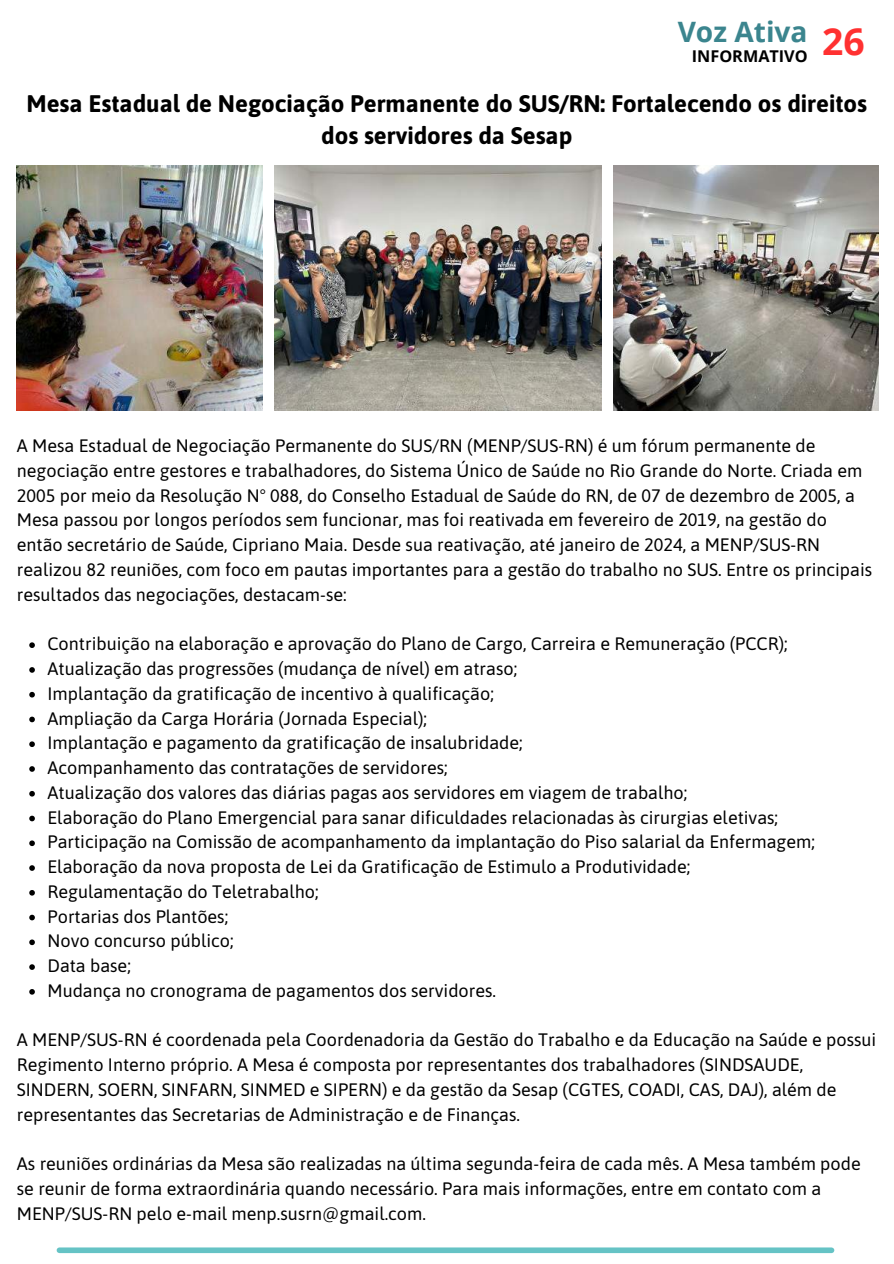
<style>
.page{position:relative;width:894px;height:1264px;background:#fff}
.page>*{position:absolute;margin:0;border:0;box-sizing:border-box;transform-origin:0 0}
.t1{font:700 28.05px "Open Sans";color:#3b858e}
.t2{font:700 24px/32.7px "Asap";color:#000;text-align:center}
.t3{font:18px/24.8px "Asap";color:#000}
.t4{font:700 16.2px "Open Sans";color:#000}
.s1{font-size:37.2px;color:#ff3131}
</style>
<div class="page">
<div style="left:59px;top:1247px;width:772px;height:5px;background:#65c3c5"></div>
<svg style="left:29px;top:642px;width:6px;height:6px"></svg>
<svg style="left:29px;top:667px;width:6px;height:5px"></svg>
<svg style="left:29px;top:692px;width:6px;height:5px"></svg>
<svg style="left:29px;top:716px;width:6px;height:6px"></svg>
<svg style="left:29px;top:741px;width:6px;height:6px"></svg>
<svg style="left:29px;top:766px;width:6px;height:5px"></svg>
<svg style="left:29px;top:791px;width:6px;height:5px"></svg>
<svg style="left:29px;top:815px;width:6px;height:6px"></svg>
<svg style="left:29px;top:840px;width:6px;height:6px"></svg>
<svg style="left:29px;top:865px;width:6px;height:5px"></svg>
<svg style="left:29px;top:890px;width:6px;height:5px"></svg>
<svg style="left:29px;top:914px;width:6px;height:6px"></svg>
<svg style="left:29px;top:939px;width:6px;height:6px"></svg>
<svg style="left:29px;top:964px;width:6px;height:5px"></svg>
<svg style="left:29px;top:989px;width:6px;height:5px"></svg>
<img style="left:613px;top:165px;width:265px;height:245px">
<img style="left:275px;top:165px;width:326px;height:245px">
<img style="left:17px;top:165px;width:245px;height:245px">
<h1 class="t1" style="left:677px;top:12px;width:188px">Voz Ativa <span class="s1">26</span></h1>
<h2 class="t2" style="left:26px;top:87px;width:841px">Mesa Estadual de Negociação Permanente do SUS/RN: Fortalecendo os direitos dos servidores da Sesap</h2>
<p class="t4" style="left:691px;top:45px;width:117px">INFORMATIVO</p>
<p class="t3" style="left:17px;top:433px;width:856px">A Mesa Estadual de Negociação Permanente do SUS/RN (MENP/SUS-RN) é um fórum permanente de negociação entre gestores e trabalhadores, do Sistema Único de Saúde no Rio Grande do Norte. Criada em 2005 por meio da Resolução N° 088, do Conselho Estadual de Saúde do RN, de 07 de dezembro de 2005, a Mesa passou por longos períodos sem funcionar, mas foi reativada em fevereiro de 2019, na gestão do então secretário de Saúde, Cipriano Maia. Desde sua reativação, até janeiro de 2024, a MENP/SUS-RN realizou 82 reuniões, com foco em pautas importantes para a gestão do trabalho no SUS. Entre os principais resultados das negociações, destacam-se:</p>
<p class="t3" style="left:47px;top:631px;width:768px">Contribuição na elaboração e aprovação do Plano de Cargo, Carreira e Remuneração (PCCR); Atualização das progressões (mudança de nível) em atraso;<br>Implantação da gratificação de incentivo à qualificação;<br>Ampliação da Carga Horária (Jornada Especial);<br>Implantação e pagamento da gratificação de insalubridade;<br>Acompanhamento das contratações de servidores;<br>Atualização dos valores das diárias pagas aos servidores em viagem de trabalho;<br>Elaboração do Plano Emergencial para sanar dificuldades relacionadas às cirurgias eletivas; Participação na Comissão de acompanhamento da implantação do Piso salarial da Enfermagem; Elaboração da nova proposta de Lei da Gratificação de Estimulo a Produtividade; Regulamentação do Teletrabalho;<br>Portarias dos Plantões;<br>Novo concurso público;<br>Data base;<br>Mudança no cronograma de pagamentos dos servidores.</p>
<p class="t3" style="left:17px;top:1027px;width:860px">A MENP/SUS-RN é coordenada pela Coordenadoria da Gestão do Trabalho e da Educação na Saúde e possui Regimento Interno próprio. A Mesa é composta por representantes dos trabalhadores (SINDSAUDE, SINDERN, SOERN, SINFARN, SINMED e SIPERN) e da gestão da Sesap (CGTES, COADI, CAS, DAJ), além de representantes das Secretarias de Administração e de Finanças.</p>
<p class="t3" style="left:17px;top:1151px;width:845px">As reuniões ordinárias da Mesa são realizadas na última segunda-feira de cada mês. A Mesa também pode se reunir de forma extraordinária quando necessário. Para mais informações, entre em contato com a<br>MENP/SUS-RN pelo e-mail menp.susrn@gmail.com.</p>
</div>
